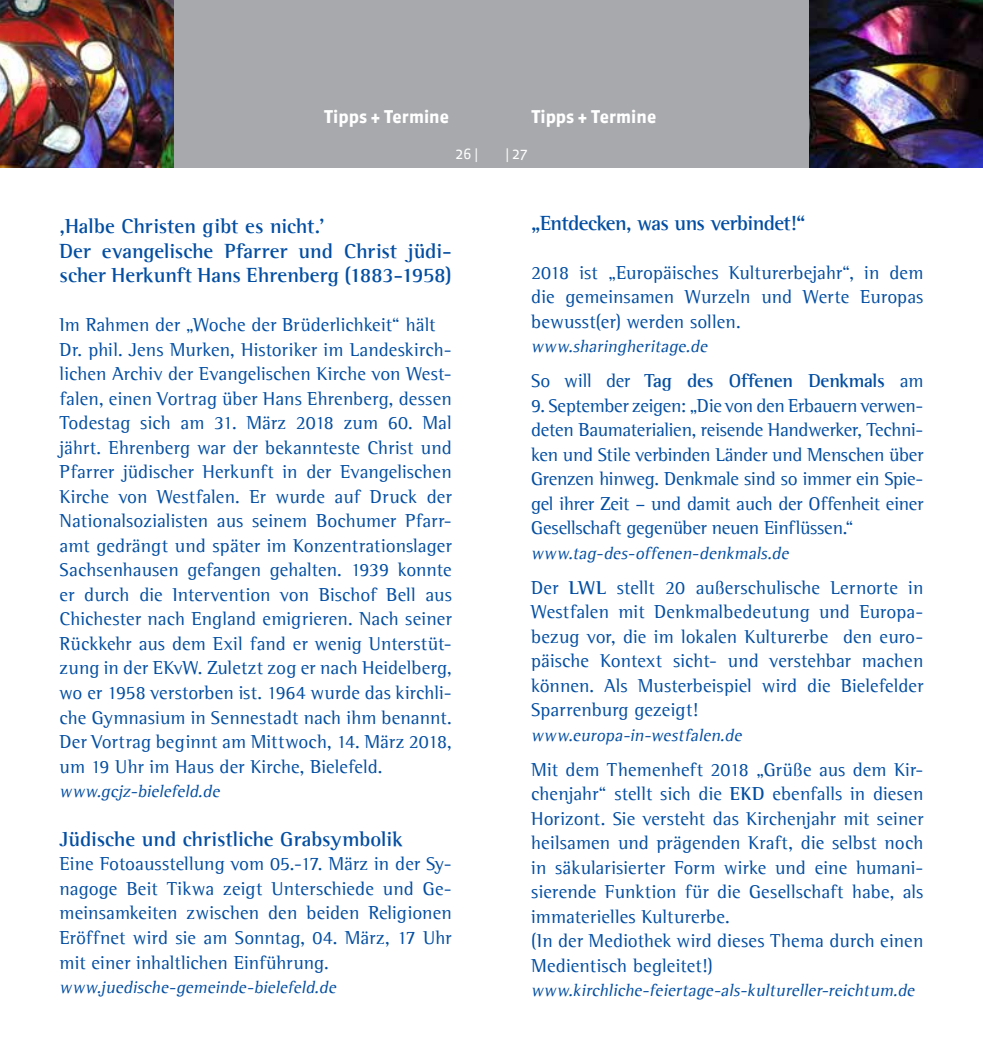
<style>
.page{position:relative;width:983px;height:1042px;background:#fff}
.page>*{position:absolute;margin:0;border:0;box-sizing:border-box;transform-origin:0 0}
.t1{font:700 21px/24.5px "Agfa Rotis Semi Serif";letter-spacing:-.005em;color:#034ea2}
.t2{font:700 21px "Agfa Rotis Semi Serif";letter-spacing:-.03em;color:#034ea2}
.t3{font:19.25px/24.5px "Agfa Rotis Semi Serif";letter-spacing:.005em;color:#034ea2;text-align:justify}
.t4{font:700 19.25px "Agfa Rotis Semi Serif";letter-spacing:-.02em;color:#034ea2}
.t5{font:italic 17.5px "Agfa Rotis Semi Serif";letter-spacing:.01em;color:#034ea2}
.t6{font:700 17.5px "Sanuk";color:#fff}
.t7{font:14px "Sanuk";color:#fff}
.s1{font-weight:400}
.s2{font-weight:700}
</style>
<div class="page">
<div style="left:491px;top:0;width:318px;height:168px;background:#a7a9ac"></div>
<div style="left:174px;top:0;width:317px;height:168px;background:#a7a9ac"></div>
<img style="left:809px;top:0;width:173px;height:168px">
<img style="left:0;top:0;width:174px;height:168px">
<p class="t6" style="left:324px;top:106px;width:126px">Tipps + Termine</p>
<p class="t6" style="left:531px;top:106px;width:126px">Tipps + Termine</p>
<p class="t7" style="left:455px;top:146px;width:24px">26 |</p>
<p class="t7" style="left:505px;top:146px;width:24px">| 27</p>
<p class="t1" style="left:60px;top:214px;width:393px">‚Halbe Christen gibt es nicht.’<br>Der evangelische Pfarrer und Christ jüdi&shy;scher Herkunft Hans Ehrenberg (1883-1958)</p>
<p class="t3" style="left:60px;top:313px;width:393px;text-align:left">Im Rahmen der „Woche der Brüderlichkeit“ hält Dr. phil. Jens Murken, Historiker im Landeskirch&shy;lichen Archiv der Evangelischen Kirche von West&shy;falen, einen Vortrag über Hans Ehrenberg, dessen Todestag sich am 31. März 2018 zum 60. Mal jährt. Ehrenberg war der bekannteste Christ und Pfarrer jüdischer Herkunft in der Evangelischen Kirche von Westfalen. Er wurde auf Druck der Nationalsozialisten aus seinem Bochumer Pfarr&shy;amt gedrängt und später im Konzentrationslager Sachsenhausen gefangen gehalten. 1939 konnte er durch die Intervention von Bischof Bell aus Chichester nach England emigrieren. Nach seiner Rückkehr aus dem Exil fand er wenig Unterstüt&shy;zung in der EKvW. Zuletzt zog er nach Heidelberg, wo er 1958 verstorben ist. 1964 wurde das kirchli&shy;che Gymnasium in Sennestadt nach ihm benannt.<br>Der Vortrag beginnt am Mittwoch, 14. März 2018, um 19 Uhr im Haus der Kirche, Bielefeld.</p>
<p class="t5" style="left:60px;top:781px;width:165px">www.gcjz-bielefeld.de</p>
<p class="t1" style="left:60px;top:826px;width:344px">Jüdische und christliche Grabsymbolik</p>
<p class="t3" style="left:60px;top:852px;width:393px">Eine Fotoausstellung vom 05.-17. März in der Sy&shy;nagoge Beit Tikwa zeigt Unterschiede und Ge&shy;meinsamkeiten zwischen den beiden Religionen Eröffnet wird sie am Sonntag, 04. März, 17 Uhr mit einer inhaltlichen Einführung.</p>
<p class="t5" style="left:60px;top:977px;width:281px">www.juedische-gemeinde-bielefeld.de</p>
<p class="t2" style="left:531px;top:210px;width:276px">„Entdecken, was uns verbindet!“</p>
<p class="t3" style="left:531px;top:260px;width:393px">2018 ist „Europäisches Kulturerbejahr“, in dem die gemeinsamen Wurzeln und Werte Europas bewusst(er) werden sollen.</p>
<p class="t5" style="left:531px;top:336px;width:181px">www.sharingheritage.de</p>
<p class="t4" style="left:531px;top:369px;width:393px"><span class="s1">So will der</span> Tag des Offenen Denkmals <span class="s1">am</span></p>
<p class="t3" style="left:531px;top:393px;width:393px">9. September zeigen: „Die von den Erbauern verwen&shy;deten Baumaterialien, reisende Handwerker, Techni&shy;ken und Stile verbinden Länder und Menschen über Grenzen hinweg. Denkmale sind so immer ein Spie&shy;gel ihrer Zeit – und damit auch der Offenheit einer Gesellschaft gegenüber neuen Einflüssen.“</p>
<p class="t5" style="left:531px;top:542px;width:262px">www.tag-des-offenen-denkmals.de</p>
<p class="t3" style="left:531px;top:575px;width:393px">Der <span class="s2">LWL</span> stellt 20 außerschulische Lernorte in Westfalen mit Denkmalbedeutung und Europa&shy;bezug vor, die im lokalen Kulturerbe den euro&shy;päische Kontext sicht- und verstehbar machen können. Als Musterbeispiel wird die Bielefelder Sparrenburg gezeigt!</p>
<p class="t5" style="left:531px;top:724px;width:215px">www.europa-in-westfalen.de</p>
<p class="t3" style="left:531px;top:757px;width:393px;text-align:left">Mit dem Themenheft 2018 „Grüße aus dem Kir&shy;chenjahr“ stellt sich die <span class="s2">EKD</span> ebenfalls in diesen Horizont. Sie versteht das Kirchenjahr mit seiner heilsamen und prägenden Kraft, die selbst noch in säkularisierter Form wirke und eine humani&shy;sierende Funktion für die Gesellschaft habe, als immaterielles Kulturerbe.<br>(In der Mediothek wird dieses Thema durch einen Medientisch begleitet!)</p>
<p class="t5" style="left:531px;top:980px;width:388px">www.kirchliche-feiertage-als-kultureller-reichtum.de</p>
</div>
